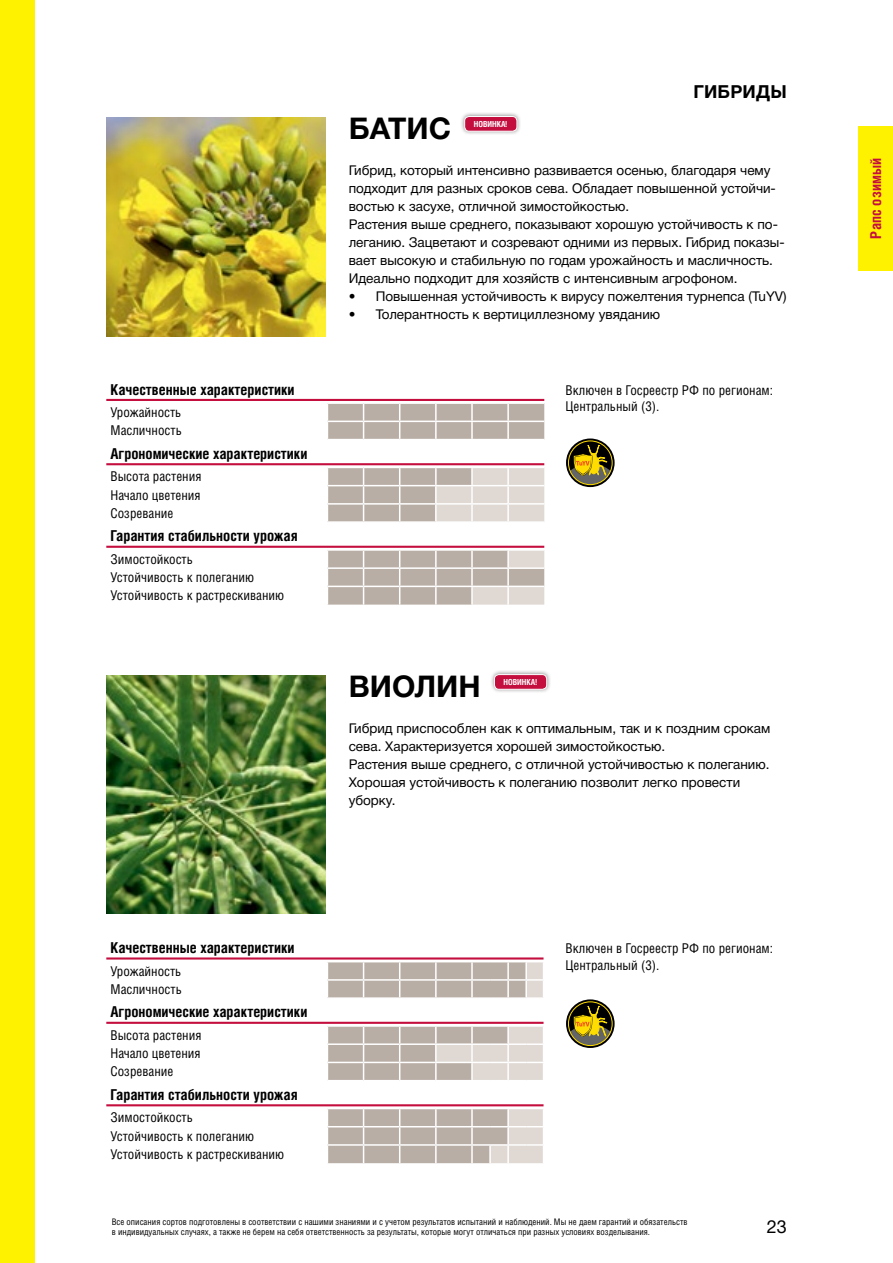
<style>
.page{position:relative;width:893px;height:1263px;background:#fff}
.page>*{position:absolute;margin:0;border:0;box-sizing:border-box;transform-origin:0 0}
.t1{font:700 30px "Helvetica Neue Cyr";color:#000}
.t2{font:700 18px "Helvetica Neue Cyr";letter-spacing:.01em;color:#000}
.t3{font:18px "Helvetica Neue Cyr";color:#000}
.t4{font:700 15px "Helios Cond C";color:#000}
.t5{font:700 15px "Helios Cond C";letter-spacing:.01em;color:#c40e3e}
.t6{font:13.5px/18px "Helvetica Neue Cyr";color:#000}
.t7{font:13.5px/18.1px "Helios Cond C";color:#000}
.t8{font:9px/10.5px "Helios Cond C";color:#000}
.t9{font:700 8.25px "Helios Cond C";color:#fff}
</style>
<div class="page">
<div style="left:0;top:0;width:34px;height:1263px;background:#fff200"></div>
<img style="left:106px;top:676px;width:220px;height:237px">
<div style="left:490px;top:670px;width:60px;height:23px;background:#000;opacity:.45"></div>
<div style="left:494px;top:674px;width:53px;height:15px;background:#c40e3e;border-radius:4px"></div>
<div style="left:494px;top:674px;width:53px;height:16px;border:1px solid #fff;border-radius:4px"></div>
<svg style="left:327px;top:959px;width:217px;height:204px"></svg>
<hr style="left:106px;top:957px;width:438px;height:2px;background:#c40e3e">
<hr style="left:106px;top:1022px;width:438px;height:2px;background:#c40e3e">
<hr style="left:106px;top:1104px;width:438px;height:2px;background:#c40e3e">
<img style="left:106px;top:117px;width:220px;height:220px">
<div style="left:460px;top:112px;width:60px;height:23px;background:#000;opacity:.45"></div>
<div style="left:465px;top:117px;width:52px;height:14px;background:#c40e3e;border-radius:4px"></div>
<div style="left:464px;top:116px;width:53px;height:16px;border:1px solid #fff;border-radius:4px"></div>
<svg style="left:327px;top:403px;width:217px;height:202px"></svg>
<hr style="left:106px;top:399px;width:438px;height:2px;background:#c40e3e">
<hr style="left:106px;top:463px;width:438px;height:2px;background:#c40e3e">
<hr style="left:106px;top:546px;width:438px;height:2px;background:#c40e3e">
<div style="left:859px;top:126px;width:34px;height:144px;background:#fff200"></div>
<svg style="left:566px;top:438px;width:49px;height:49px"></svg>
<svg style="left:568px;top:439px;width:44px;height:46px;background:#827633"></svg>
<svg style="left:566px;top:999px;width:49px;height:49px"></svg>
<svg style="left:568px;top:1000px;width:44px;height:45px;background:#817431"></svg>
<h2 class="t2" style="left:694px;top:82px;width:95px">Гибриды</h2>
<p class="t4" style="left:111px;top:380px;width:186px">Качественные характеристики</p>
<p class="t7" style="left:111px;top:403px;width:73px">Урожайность<br>Масличность</p>
<p class="t4" style="left:111px;top:445px;width:198px">Агрономические характеристики</p>
<p class="t7" style="left:111px;top:467px;width:92px;text-align:justify">Высота растения Начало цветения Созревание</p>
<p class="t4" style="left:111px;top:527px;width:189px">Гарантия стабильности урожая</p>
<p class="t7" style="left:111px;top:550px;width:175px">Зимостойкость<br>Устойчивость к полеганию<br>Устойчивость к растрескиванию</p>
<h1 class="t1" style="left:349px;top:112px;width:21px">БАТИС</h1>
<p class="t9" style="left:474px;top:119px;width:35px">НОВИНКА!</p>
<p class="t6" style="left:349px;top:161px;width:437px">Гибрид, который интенсивно развивается осенью, благодаря чему подходит для разных сроков сева. Обладает повышенной устойчи&shy;востью к засухе, отличной зимостойкостью.<br>Растения выше среднего, показывают хорошую устойчивость к по&shy;леганию. Зацветают и созревают одними из первых. Гибрид показы&shy;вает высокую и стабильную по годам урожайность и масличность.<br>Идеально подходит для хозяйств с интенсивным агрофоном.</p>
<p class="t6" style="left:349px;top:287px;width:439px">• Повышенная устойчивость к вирусу пожелтения турнепса (TuYV)</p>
<p class="t6" style="left:349px;top:305px;width:313px">• Толерантность к вертициллезному увяданию</p>
<p class="t7" style="left:566px;top:381px;width:209px;line-height:16.5px">Включен в Госреестр РФ по регионам:<br>Центральный (3).</p>
<h1 class="t1" style="left:349px;top:670px;width:23px">ВИОЛИН</h1>
<p class="t9" style="left:504px;top:677px;width:35px">НОВИНКА!</p>
<p class="t6" style="left:349px;top:719px;width:423px">Гибрид приспособлен как к оптимальным, так и к поздним срокам сева. Характеризуется хорошей зимостойкостью.<br>Растения выше среднего, с отличной устойчивостью к полеганию.<br>Хорошая устойчивость к полеганию позволит легко провести уборку.</p>
<p class="t4" style="left:111px;top:939px;width:186px">Качественные характеристики</p>
<p class="t7" style="left:111px;top:961px;width:73px">Урожайность<br>Масличность</p>
<p class="t4" style="left:111px;top:1003px;width:198px">Агрономические характеристики</p>
<p class="t7" style="left:111px;top:1026px;width:92px;text-align:justify">Высота растения Начало цветения Созревание</p>
<p class="t4" style="left:111px;top:1086px;width:189px">Гарантия стабильности урожая</p>
<p class="t7" style="left:111px;top:1108px;width:175px">Зимостойкость<br>Устойчивость к полеганию<br>Устойчивость к растрескиванию</p>
<p class="t7" style="left:566px;top:940px;width:209px;line-height:16.5px">Включен в Госреестр РФ по регионам:<br>Центральный (3).</p>
<p class="t8" style="left:112px;top:1216px;width:577px">Все описания сортов подготовлены в соответствии с нашими знаниями и с учетом результатов испытаний и наблюдений. Мы не даем гарантий и обязательств в индивидуальных случаях, а также не берем на себя ответственность за результаты, которые могут отличаться при разных условиях возделывания.</p>
<h2 class="t3" style="left:767px;top:1217px;width:22px">23</h2>
<p class="t5" style="left:867px;top:239px;width:83px;rotate:-90deg">Рапс озимый</p>
</div>
